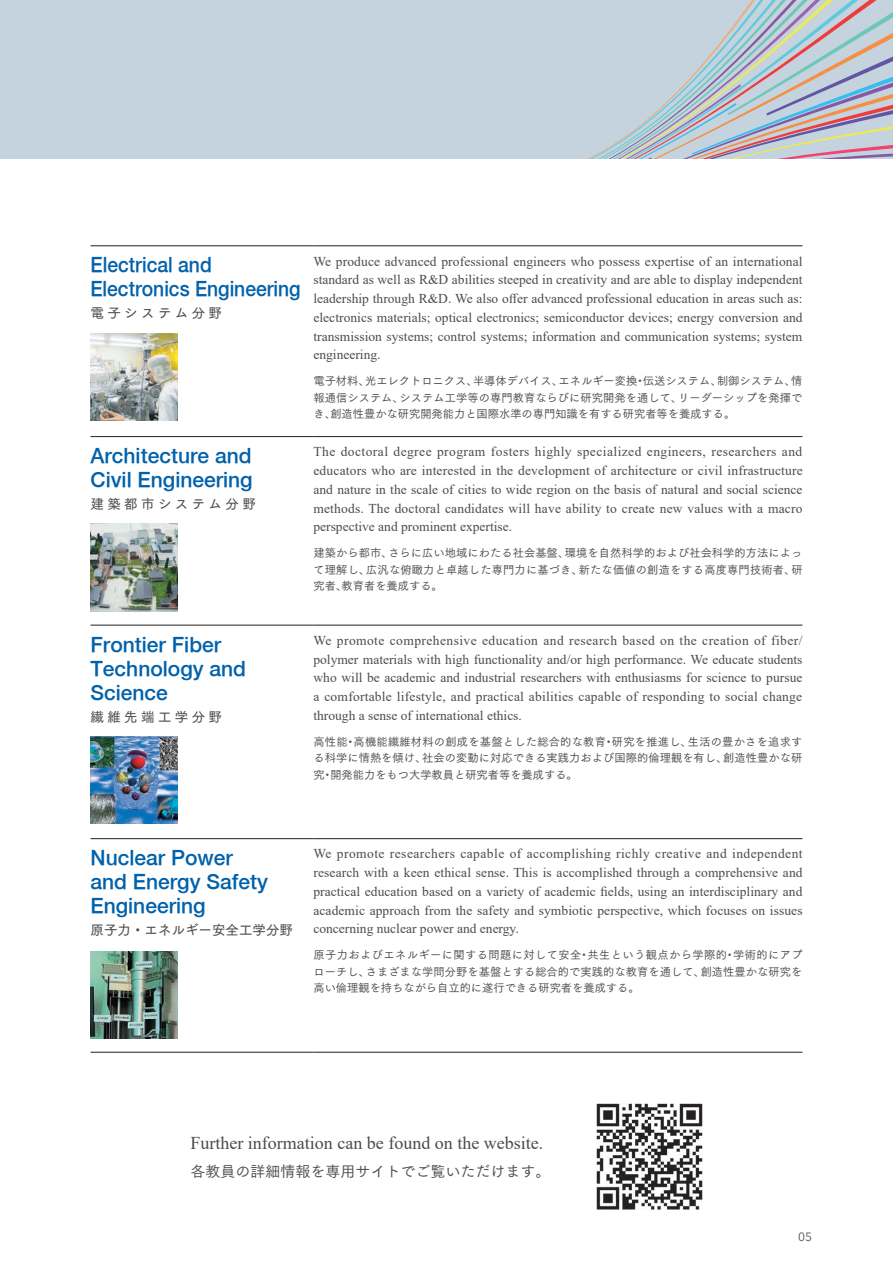
<style>
.page{position:relative;width:893px;height:1263px;background:#fff}
.page>*{position:absolute;margin:0;border:0;box-sizing:border-box;transform-origin:0 0}
.t1{font:500 21px/24px "Helvetica Neue";color:#0161aa}
.t2{font:500 21px/24px "Helvetica Neue";color:#0161aa;scale:.92 1}
.t3{font:18px "Times New Roman";color:#4b4c4d}
.t4{font:15px "Tsuku Go Pro M";color:#4b4c4d}
.t5{font:13.5px/18.8px "Times New Roman";color:#4b4c4d;text-align:justify}
.t6{font:13.5px "Tsuku Go Pro D";letter-spacing:.25em;color:#4b4c4d}
.t7{font:13.5px "Tsuku Go Pro D";color:#4b4c4d}
.t8{font:12px "Avenir Next";color:#4b4c4d}
.t9{font:11.25px/16.5px "Tsuku Go Pro M";color:#4b4c4d;text-align:justify}
</style>
<div class="page">
<div style="left:0;top:0;width:893px;height:169px;background:#c4d3dd"></div>
<div style="left:0;top:159px;width:893px;height:1104px;background:#fff"></div>
<svg style="left:588px;top:0;width:305px;height:159px"></svg>
<hr style="left:90px;top:246px;width:223px;height:1px;background:#231f20">
<hr style="left:313px;top:246px;width:489px;height:1px;background:#231f20">
<hr style="left:90px;top:436px;width:223px;height:1px;background:#231f20">
<hr style="left:313px;top:436px;width:489px;height:1px;background:#231f20">
<hr style="left:90px;top:625px;width:223px;height:1px;background:#231f20">
<hr style="left:313px;top:625px;width:489px;height:1px;background:#231f20">
<hr style="left:90px;top:838px;width:223px;height:1px;background:#231f20">
<hr style="left:313px;top:838px;width:489px;height:1px;background:#231f20">
<hr style="left:90px;top:1052px;width:223px;height:1px;background:#231f20">
<hr style="left:313px;top:1052px;width:489px;height:1px;background:#231f20">
<img style="left:90px;top:333px;width:88px;height:87px">
<img style="left:90px;top:524px;width:88px;height:87px">
<img style="left:90px;top:736px;width:88px;height:87px">
<img style="left:90px;top:951px;width:88px;height:87px">
<img style="left:596px;top:1103px;width:106px;height:106px">
<h1 class="t2" style="left:90px;top:253px;width:230px">Electrical and<br>Electronics Engineering</h1>
<p class="t6" style="left:90px;top:302px;width:133px">電子システム分野</p>
<h1 class="t1" style="left:90px;top:443px;width:164px">Architecture and<br>Civil Engineering</h1>
<p class="t6" style="left:90px;top:493px;width:167px">建築都市システム分野</p>
<p class="t5" style="left:313px;top:251px;width:491px">We produce advanced professional engineers who possess expertise of an international standard as well as R&amp;D abilities steeped in creativity and are able to display independent leadership through R&amp;D. We also offer advanced professional education in areas such as: electronics materials; optical electronics; semiconductor devices; energy conversion and transmission systems; control systems; information and communication systems; system engineering.</p>
<p class="t9" style="left:313px;top:371px;width:490px">電子材料、光エレクトロニクス、半導体デバイス、エネルギー変換・伝送システム、制御システム、情報通信システム、システム工学等の専門教育ならびに研究開発を通して、リーダーシップを発揮でき、創造性豊かな研究開発能力と国際水準の専門知識を有する研究者等を養成する。</p>
<p class="t5" style="left:313px;top:442px;width:491px">The doctoral degree program fosters highly specialized engineers, researchers and educators who are interested in the development of architecture or civil infrastructure and nature in the scale of cities to wide region on the basis of natural and social science methods. The doctoral candidates will have ability to create new values with a macro perspective and prominent expertise.</p>
<p class="t9" style="left:313px;top:543px;width:491px">建築から都市、さらに広い地域にわたる社会基盤、環境を自然科学的および社会科学的方法によって理解し、広汎な俯瞰力と卓越した専門力に基づき、新たな価値の創造をする高度専門技術者、研究者、教育者を養成する。</p>
<h1 class="t1" style="left:90px;top:632px;width:157px">Frontier Fiber<br>Technology and<br>Science</h1>
<p class="t6" style="left:90px;top:705px;width:133px">繊維先端工学分野</p>
<p class="t5" style="left:313px;top:630px;width:491px">We promote comprehensive education and research based on the creation of fiber/ polymer materials with high functionality and/or high performance. We educate students who will be academic and industrial researchers with enthusiasms for science to pursue a comfortable lifestyle, and practical abilities capable of responding to social change through a sense of international ethics.</p>
<p class="t9" style="left:313px;top:732px;width:490px">高性能・高機能繊維材料の創成を基盤とした総合的な教育・研究を推進し、生活の豊かさを追求する科学に情熱を傾け、社会の変動に対応できる実践力および国際的倫理観を有し、創造性豊かな研究・開発能力をもつ大学教員と研究者等を養成する。</p>
<h1 class="t1" style="left:90px;top:845px;width:179px">Nuclear Power and Energy Safety<br>Engineering</h1>
<p class="t7" style="left:90px;top:919px;width:204px">原子力・エネルギー安全工学分野</p>
<p class="t5" style="left:313px;top:844px;width:491px">We promote researchers capable of accomplishing richly creative and independent research with a keen ethical sense. This is accomplished through a comprehensive and practical education based on a variety of academic fields, using an interdisciplinary and academic approach from the safety and symbiotic perspective, which focuses on issues concerning nuclear power and energy.</p>
<p class="t9" style="left:313px;top:946px;width:491px">原子力およびエネルギーに関する問題に対して安全・共生という観点から学際的・学術的にアプローチし、さまざまな学問分野を基盤とする総合的で実践的な教育を通して、創造性豊かな研究を高い倫理観を持ちながら自立的に遂行できる研究者を養成する。</p>
<h2 class="t3" style="left:190px;top:1130px;width:354px">Further information can be found on the website.</h2>
<p class="t4" style="left:190px;top:1159px;width:362px">各教員の詳細情報を専用サイトでご覧いただけます。</p>
<p class="t8" style="left:798px;top:1227px;width:15px">05</p>
</div>
